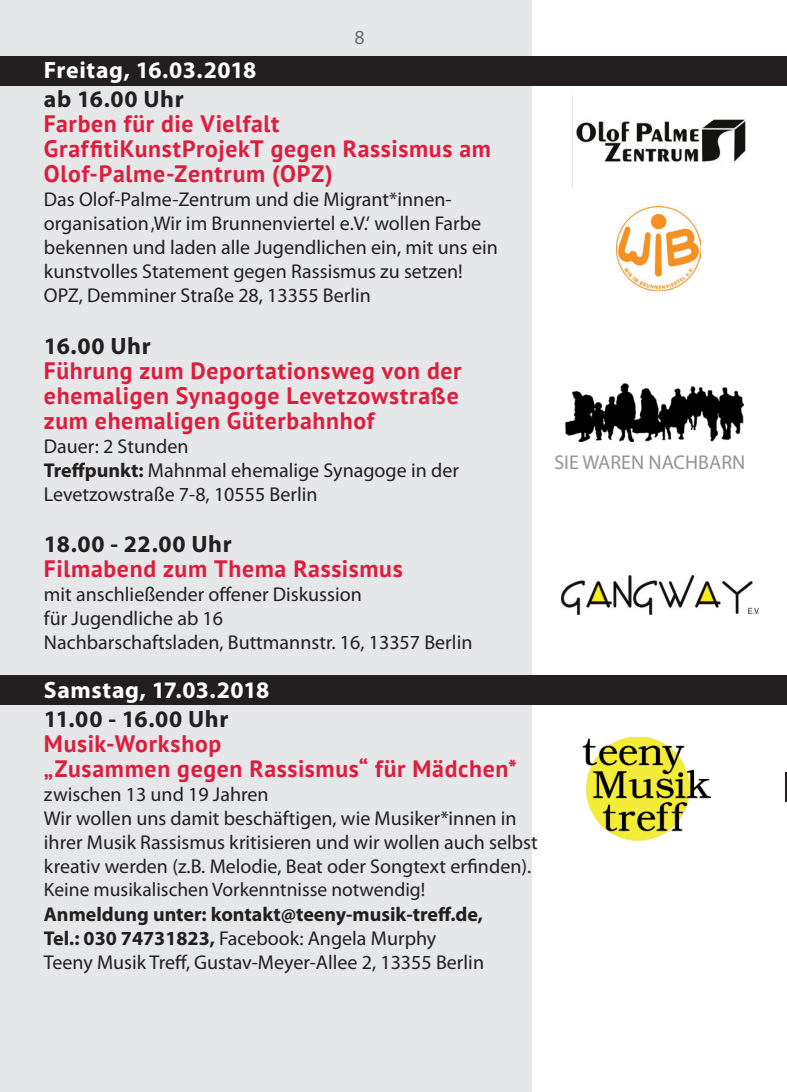
<style>
.page{position:relative;width:787px;height:1092px;background:#fff}
.page>*{position:absolute;margin:0;border:0;box-sizing:border-box;transform-origin:0 0}
.t1{font:700 23.75px/25px "PT Sans";letter-spacing:.03em;color:#dc1e3e}
.t2{font:700 23.75px "Myriad Pro";letter-spacing:.025em;color:#231f20}
.t3{font:700 23.75px "Myriad Pro";letter-spacing:.025em;color:#fff}
.t4{font:20px/24px "Myriad Pro";color:#231f20}
.t5{font:20px "Myriad Pro";color:#939598}
.t6{font:20px "Myriad Pro";color:#6c6d70}
.t7{font:19.5px "Myriad Pro";color:#231f20}
.s1{font-weight:700}
</style>
<div class="page">
<div style="left:0;top:0;width:531px;height:1091px;background:#e6e7e9"></div>
<img style="left:617px;top:206px;width:83px;height:84px">
<img style="left:566px;top:383px;width:177px;height:58px">
<img style="left:561px;top:575px;width:197px;height:39px">
<img style="left:583px;top:738px;width:127px;height:102px">
<div style="left:0;top:56px;width:787px;height:29px;background:#231f20"></div>
<div style="left:0;top:675px;width:787px;height:29px;background:#231f20"></div>
<img style="left:572px;top:96px;width:174px;height:92px">
<svg style="left:786px;top:772px;width:1px;height:29px"></svg>
<p class="t6" style="left:354px;top:25px;width:12px">8</p>
<p class="t3" style="left:44px;top:55px;width:214px">Freitag, 16.03.2018</p>
<p class="t2" style="left:44px;top:83px;width:141px">ab 16.00 Uhr</p>
<p class="t1" style="left:44px;top:110px;width:448px">Farben für die Vielfalt<br>GraffitiKunstProjekT gegen Rassismus am<br>Olof-Palme-Zentrum (OPZ)</p>
<p class="t4" style="left:44px;top:187px;width:455px">Das Olof-Palme-Zentrum und die Migrant*innen&shy;organisation ‚Wir im Brunnenviertel e.V.‘ wollen Farbe bekennen und laden alle Jugendlichen ein, mit uns ein kunstvolles Statement gegen Rassismus zu setzen!<br>OPZ, Demminer Straße 28, 13355 Berlin</p>
<p class="t2" style="left:44px;top:330px;width:108px">16.00 Uhr</p>
<p class="t1" style="left:44px;top:357px;width:419px">Führung zum Deportationsweg von der ehemaligen Synagoge Levetzowstraße zum ehemaligen Güterbahnhof</p>
<p class="t4" style="left:44px;top:433px;width:416px">Dauer: 2 Stunden<br><span class="s1">Treffpunkt:</span> Mahnmal ehemalige Synagoge in der<br>Levetzowstraße 7-8, 10555 Berlin</p>
<p class="t2" style="left:44px;top:528px;width:189px">18.00 - 22.00 Uhr</p>
<p class="t1" style="left:44px;top:555px;width:360px">Filmabend zum Thema Rassismus</p>
<p class="t4" style="left:44px;top:582px;width:430px">mit anschließender offener Diskussion<br>für Jugendliche ab 16<br>Nachbarschaftsladen, Buttmannstr. 16, 13357 Berlin</p>
<p class="t3" style="left:44px;top:674px;width:227px">Samstag, 17.03.2018</p>
<p class="t2" style="left:44px;top:703px;width:186px">11.00 - 16.00 Uhr</p>
<p class="t1" style="left:44px;top:730px;width:474px">Musik-Workshop<br>„Zusammen gegen Rassismus“ für Mädchen*</p>
<p class="t4" style="left:44px;top:782px;width:495px">zwischen 13 und 19 Jahren<br>Wir wollen uns damit beschäftigen, wie Musiker*innen in ihrer Musik Rassismus kritisieren und wir wollen auch selbst kreativ werden (z.B. Melodie, Beat oder Songtext erfinden).</p>
<p class="t7" style="left:44px;top:877px;width:383px">Keine musikalischen Vorkenntnisse notwendig!</p>
<p class="t4" style="left:44px;top:901px;width:441px"><span class="s1">Anmeldung unter: kontakt@teeny-musik-treff.de,<br>Tel.: 030 74731823,</span> Facebook: Angela Murphy<br>Teeny Musik Treff, Gustav-Meyer-Allee 2, 13355 Berlin</p>
<p class="t5" style="left:554px;top:450px;width:192px">SIE WAREN NACHBARN</p>
</div>
